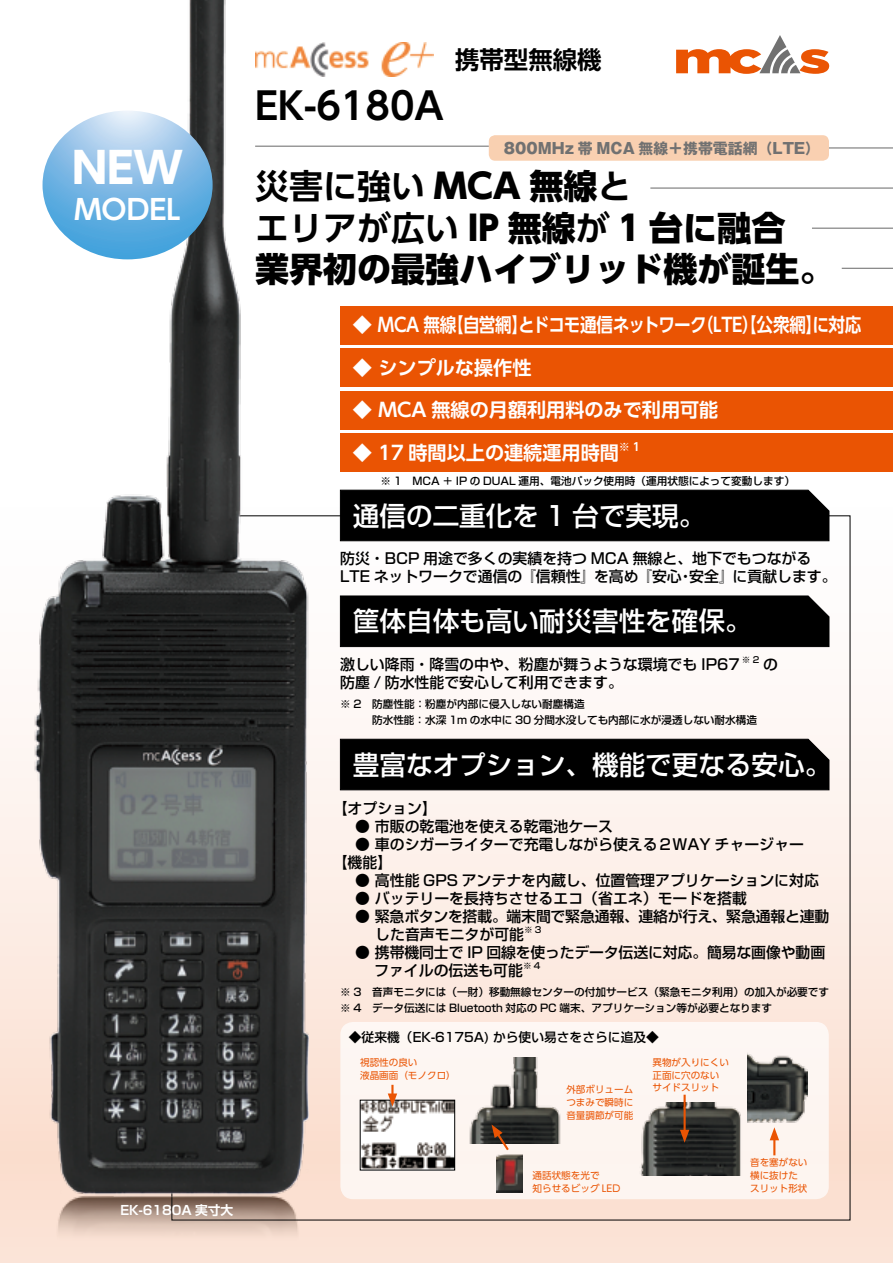
<style>
.page{position:relative;width:893px;height:1263px;background:#fff}
.page>*{position:absolute;margin:0;border:0;box-sizing:border-box;transform-origin:0 0}
.t1{font:700 42.45px "UD Shin Go Pr 6 N";color:#fff}
.t2{font:700 37.2px "UD Shin Go Pr 6 N De";color:#000}
.t3{font:800 34.05px/41.4px "UD Shin Go Pr 6 N";color:#000}
.t4{font:700 34.05px "UD Shin Go Pr 6 N De";color:#000}
.t5{font:700 27.6px "UD Shin Go Pr 6 N De";color:#fff}
.t6{font:500 26.55px "Shin Go Pro";color:#fff}
.t7{font:700 24.45px "UD Shin Go Pr 6 N De";color:#000}
.t8{font:700 19.2px "UD Shin Go Pr 6 N De";color:#fff}
.t9{font:700 19.2px "UD Shin Go Pr 6 N De";letter-spacing:-.05em;color:#fff;scale:.87 1}
.t10{font:700 19.2px "UD Shin Go Pr 6 N De";color:#fff;scale:.87 1}
.t11{font:500 14.85px/18px "Shin Go Pr 6 N";color:#000}
.t12{font:800 14.85px "Gothic MB101 Upr";color:#717171}
.t13{font:500 12.75px "Shin Go Pr 6 N";color:#000}
.t14{font:700 12.75px "Shin Go Pr 6 N De";color:#fff}
.t15{font:700 11.1px "UD Shin Go Pr 6 N De";color:#fff}
.t16{font:500 10.65px/15.9px "Shin Go Pr 6 N";color:#000}
.t17{font:9.6px/12.8px "UD Shin Go Pr 6 N";color:#ea5403}
.t18{font:500 8.7px "Shin Go Pr 6 N";color:#000}
.s1{font-weight:700}
.s2{font-family:"UD Shin Go Pr 6 N";font-weight:800}
.s3{font-family:"UD Shin Go Pr 6 N De";font-weight:700}
</style>
<div class="page">
<div style="left:0;top:434px;width:893px;height:829px;background:linear-gradient(to bottom,#feffff,#f8daca)"></div>
<img style="left:34px;top:0;width:275px;height:1199px">
<img style="left:43px;top:1189px;width:257px;height:56px">
<img style="left:255px;top:43px;width:179px;height:33px">
<svg style="left:676px;top:35px;width:153px;height:39px"></svg>
<div style="left:340px;top:1022px;width:489px;height:177px;background:#fdf6f2;border-radius:13px"></div>
<img style="left:362px;top:1102px;width:91px;height:66px">
<div style="left:360px;top:1100px;width:95px;height:70px;border:1px solid #000"></div>
<img style="left:469px;top:1057px;width:92px;height:86px">
<img style="left:640px;top:1103px;width:101px;height:72px">
<img style="left:747px;top:1053px;width:60px;height:70px">
<img style="left:497px;top:1154px;width:25px;height:39px">
<div style="left:340px;top:490px;width:489px;height:51px;background:#000"></div>
<div style="left:340px;top:595px;width:489px;height:52px;background:#000"></div>
<div style="left:340px;top:739px;width:489px;height:51px;background:#000"></div>
<div style="left:340px;top:306px;width:553px;height:38px;background:#ea5403"></div>
<div style="left:340px;top:348px;width:553px;height:39px;background:#ea5403"></div>
<div style="left:340px;top:391px;width:553px;height:38px;background:#ea5403"></div>
<div style="left:340px;top:433px;width:553px;height:39px;background:#ea5403"></div>
<div style="left:489px;top:135px;width:340px;height:26px;background:#f9d0b1;border-radius:6px"></div>
<hr style="left:255px;top:146px;width:234px;height:1px;background:#717171">
<hr style="left:650px;top:188px;width:243px;height:1px;background:#717171">
<hr style="left:829px;top:147px;width:64px;height:1px;background:#717171">
<hr style="left:812px;top:228px;width:81px;height:1px;background:#717171">
<hr style="left:842px;top:268px;width:51px;height:1px;background:#717171">
<svg style="left:43px;top:111px;width:170px;height:148px;background:#8ab9db"></svg>
<hr style="left:684px;top:1095px;width:2px;height:38px;background:#ea5403">
<svg style="left:680px;top:1130px;width:9px;height:13px"></svg>
<svg style="left:388px;top:1085px;width:9px;height:21px"></svg>
<svg style="left:492px;top:1124px;width:19px;height:27px"></svg>
<svg style="left:770px;top:1127px;width:9px;height:28px"></svg>
<h1 class="t1" style="left:72px;top:133px;width:113px">NEW</h1>
<h3 class="t5" style="left:74px;top:187px;width:108px">MODEL</h3>
<p class="t14" style="left:120px;top:1199px;width:115px">EK-6180A 実寸大</p>
<h2 class="t2" style="left:255px;top:76px;width:190px">EK-6180A</h2>
<h3 class="t7" style="left:455px;top:39px;width:148px">携帯型無線機</h3>
<p class="t12" style="left:504px;top:136px;width:318px">800MHz <span class="s1">帯</span> MCA <span class="s1">無線＋携帯電話網（</span>LTE<span class="s1">(</span></p>
<h3 class="t4" style="left:255px;top:159px;width:378px">災害に強い <span class="s2">MCA 無線</span>と</h3>
<h3 class="t3" style="left:255px;top:206px;width:580px"><span class="s3">エリアが広い</span> IP 無線<span class="s3">が</span> 1 台に融合<br>業界初の最強ハイブリッド機が誕生。</h3>
<p class="t9" style="left:447px;top:309px;width:300px">【自営網とドコモ通信ネットワーク</p>
<p class="t10" style="left:511px;top:309px;width:21px">】</p>
<p class="t10" style="left:697px;top:309px;width:191px">（LTE）【公衆網に対応</p>
<p class="t10" style="left:806px;top:309px;width:21px">】</p>
<p class="t8" style="left:353px;top:309px;width:105px">◆ MCA 無線</p>
<p class="t8" style="left:353px;top:352px;width:180px">◆ シンプルな操作性</p>
<p class="t8" style="left:353px;top:394px;width:367px">◆ MCA 無線の月額利用料のみで利用可能</p>
<p class="t15" style="left:619px;top:437px;width:23px">※1</p>
<p class="t8" style="left:353px;top:437px;width:268px">◆ 17 時間以上の連続運用時間</p>
<p class="t16" style="left:381px;top:472px;width:416px">※ 1　MCA ＋ IP の DUAL 運用、電池パック使用時（運用状態によって変動します(</p>
<h3 class="t6" style="left:353px;top:494px;width:354px">通信の二重化を 1 台で実現。</h3>
<p class="t11" style="left:689px;top:549px;width:149px;text-indent:-349px">防災・BCP 用途で多くの実績を持つ MCA 無線と、地下でもつながる<br>安全』に貢献します。</p>
<p class="t11" style="left:340px;top:567px;width:343px">LTE ネットワークで通信の『信頼性』を高め『安心</p>
<h3 class="t6" style="left:353px;top:599px;width:400px">筐体自体も高い耐災害性を確保。</h3>
<p class="t11" style="left:678px;top:567px;width:16px">・</p>
<p class="t18" style="left:742px;top:652px;width:19px">※ 2</p>
<p class="t11" style="left:340px;top:655px;width:401px">激しい降雨・降雪の中や、粉塵が舞うような環境でも IP67防塵 / 防水性能で安心して利用できます。</p>
<p class="t16" style="left:340px;top:695px;width:418px">※ 2　防塵性能：粉塵が内部に侵入しない耐塵構造<br>　　　防水性能：水深 1m の水中に 30 分間水没しても内部に水が浸透しない耐水構造</p>
<h3 class="t6" style="left:353px;top:743px;width:480px">豊富なオプション、機能で更なる安心。</h3>
<p class="t11" style="left:333px;top:798px;width:106px">【オプション【</p>
<p class="t11" style="left:340px;top:816px;width:274px">　● 市販の乾電池を使える乾電池ケース</p>
<p class="t11" style="left:340px;top:834px;width:465px">　● 車のシガーライターで充電しながら使える２WAY チャージャー</p>
<p class="t11" style="left:333px;top:852px;width:61px">【機能【</p>
<p class="t11" style="left:340px;top:870px;width:480px">　● 高性能 GPS アンテナを内蔵し、位置管理アプリケーションに対応</p>
<p class="t11" style="left:340px;top:888px;width:408px">　● バッテリーを長持ちさせるエコ（省エネ）モードを搭載</p>
<p class="t11" style="left:340px;top:906px;width:491px">　● 緊急ボタンを搭載。端末間で緊急通報、連絡が行え、緊急通報と連動</p>
<p class="t18" style="left:524px;top:922px;width:19px">※ 3</p>
<p class="t11" style="left:763px;top:655px;width:16px">の</p>
<p class="t11" style="left:340px;top:924px;width:487px;text-indent:35px">した音声モニタが可能<br>　● 携帯機同士で IP 回線を使ったデータ伝送に対応。簡易な画像や動画</p>
<p class="t18" style="left:523px;top:958px;width:19px">※ 4</p>
<p class="t11" style="left:374px;top:961px;width:150px">ファイルの伝送も可能</p>
<p class="t16" style="left:340px;top:983px;width:490px">※ 3　音声モニタには（一財）移動無線センターの付加サービス（緊急モニタ利用）の加入が必要です※ 4　データ伝送には Bluetooth 対応の PC 端末、アプリケーション等が必要となります</p>
<p class="t13" style="left:349px;top:1026px;width:312px">◆従来機（EK-6175A) から使い易さをさらに追及◆</p>
<p class="t17" style="left:360px;top:1055px;width:97px">視認性の良い<br>液晶画面（モノクロ(</p>
<p class="t17" style="left:566px;top:1083px;width:68px;text-align:justify">外部ボリュームつまみで瞬時に音量調節が可能</p>
<p class="t17" style="left:652px;top:1055px;width:78px">異物が入りにくい正面に穴のないサイドスリット</p>
<p class="t17" style="left:533px;top:1168px;width:89px">通話状態を光で<br>知らせるビッグ LED</p>
<p class="t17" style="left:750px;top:1156px;width:59px">音を塞がない横に抜けたスリット形状</p>
</div>
